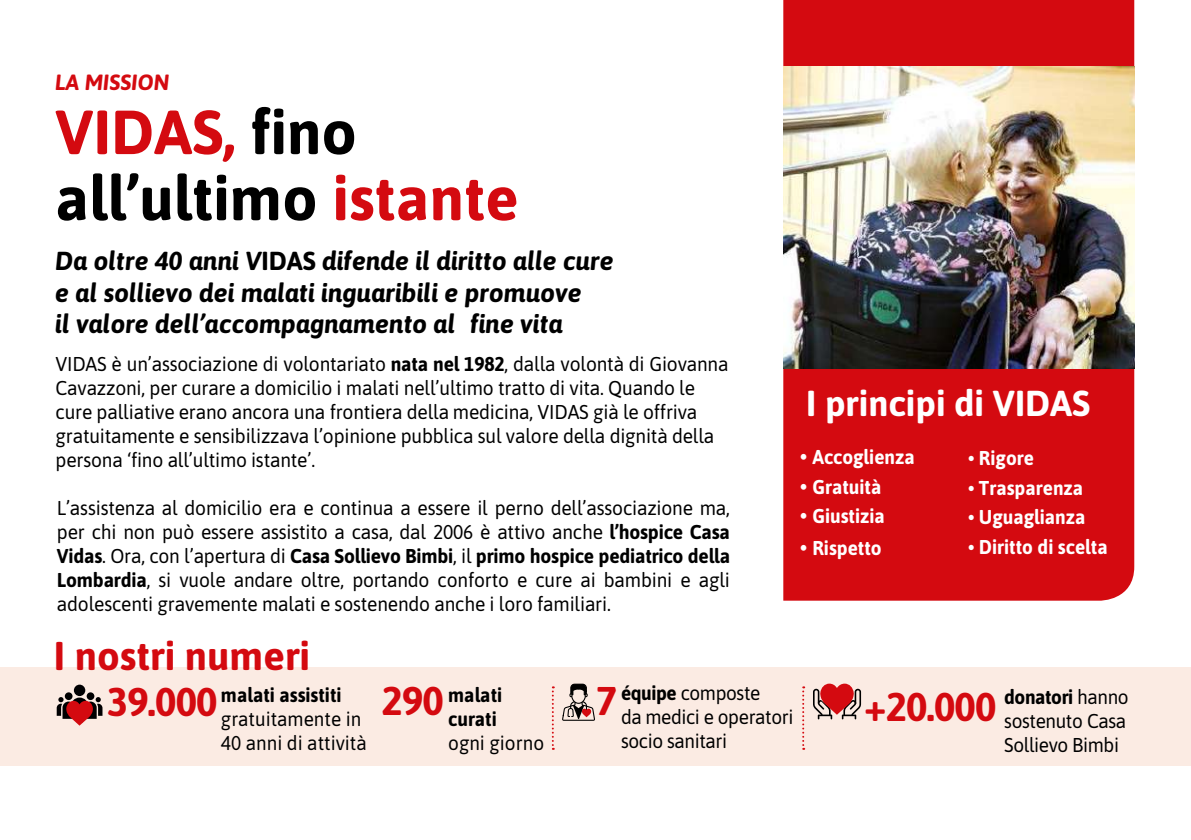
<style>
.page{position:relative;width:1191px;height:840px;background:#fff}
.page>*{position:absolute;margin:0;border:0;box-sizing:border-box;transform-origin:0 0}
.t1{font:700 62px/66px "Asap";color:#000}
.t2{font:700 40px "Asap";color:#d40a10}
.t3{font:700 36px "Asap";color:#fff}
.t4{font:italic 700 26px/31.2px "Asap";color:#000}
.t5{font:italic 700 22px "Asap";color:#d40a10}
.t6{font:20px/24px "Asap";letter-spacing:-.01em;color:#000;text-align:justify;scale:.96 1}
.t7{font:20px/24px "Asap";letter-spacing:-.01em;color:#000;scale:.95 1}
.t8{font:700 20px "Asap";color:#fff;scale:.95 1}
.t9{font:700 20px/24px "Asap";color:#000;scale:.95 1}
.s1{color:#d40a10}
.s2{font-style:inherit}
.s3{font-style:normal}
.s4{font-weight:700}
.s5{font-size:22px}
</style>
<div class="page">
<div style="left:783px;top:0;width:351px;height:600px;background:#d40a10"></div>
<div style="left:0;top:667px;width:1191px;height:98px;background:#fbebe3"></div>
<svg style="left:813px;top:683px;width:48px;height:36px"></svg>
<svg style="left:57px;top:684px;width:45px;height:41px"></svg>
<svg style="left:562px;top:683px;width:33px;height:37px"></svg>
<svg style="left:552px;top:686px;width:2px;height:63px"></svg>
<svg style="left:802px;top:686px;width:2px;height:63px"></svg>
<img style="left:783px;top:66px;width:351px;height:302px">
<p class="t5" style="left:55px;top:73px;width:116px">LA MISSION</p>
<h1 class="t1" style="left:55px;top:104px;width:465px"><span class="s1">VIDAS,</span> fino all’ultimo <span class="s1">istante</span></h1>
<h3 class="t4" style="left:55px;top:247px;width:560px">Da <span class="s2">oltre</span> 40 anni V<span class="s3">IDAS</span> difende il diritto alle cure e al sollievo dei malati inguaribili e promuove<br>il valore dell’accompagnamento al fine vita</h3>
<p class="t6" style="left:56px;top:353px;width:702px;text-align:left">VIDAS è un’associazione di volontariato <span class="s4">nata nel 1982</span>, dalla volontà di Giovanna Cavazzoni, per curare a domicilio i malati nell’ultimo tratto di vita. Quando le cure palliative erano ancora una frontiera della medicina, VIDAS già le offriva gratuitamente e sensibilizzava l’opinione pubblica sul valore della dignità della persona ‘fino all’ultimo istante’.</p>
<p class="t6" style="left:57px;top:497px;width:702px">L’assistenza al domicilio era e continua a essere il perno dell’associazione ma, per chi non può essere assistito a casa, dal 2006 è attivo anche <span class="s4">l’hospice Casa Vidas</span>. Ora, con l’apertura di <span class="s4">Casa Sollievo Bimbi</span>, il <span class="s4">primo hospice pediatrico della Lombardia</span>, si vuole andare oltre, portando conforto e cure ai bambini e agli adolescenti gravemente malati e sostenendo anche i loro familiari.</p>
<h2 class="t2" style="left:54px;top:639px;width:258px">I nostri numeri</h2>
<h3 class="t3" style="left:806px;top:388px;width:286px">I principi di VIDAS</h3>
<p class="t8" style="left:800px;top:448px;width:122px"><span class="s5">•</span> Accoglienza</p>
<p class="t8" style="left:800px;top:478px;width:87px"><span class="s5">•</span> Gratuità</p>
<p class="t8" style="left:800px;top:507px;width:90px"><span class="s5">•</span> Giustizia</p>
<p class="t8" style="left:800px;top:539px;width:87px"><span class="s5">•</span> Rispetto</p>
<p class="t8" style="left:968px;top:449px;width:71px">• Rigore</p>
<p class="t8" style="left:968px;top:479px;width:123px">• Trasparenza</p>
<p class="t8" style="left:968px;top:509px;width:125px">• Uguaglianza</p>
<p class="t8" style="left:968px;top:538px;width:149px">• Diritto di scelta</p>
<p class="t7" style="left:621px;top:682px;width:183px"><span class="s4">équipe</span> composte<br>da medici e operatori socio sanitari</p>
<p class="t7" style="left:1004px;top:685px;width:133px"><span class="s4">donatori</span> hanno sostenuto Casa<br>Sollievo Bimbi</p>
<p class="t9" style="left:221px;top:684px;width:128px">malati assistiti</p>
<p class="t7" style="left:221px;top:707px;width:155px">gratuitamente in<br>40 anni di attività</p>
<h2 class="t2" style="left:381px;top:684px;width:64px">290</h2>
<h2 class="t2" style="left:596px;top:684px;width:23px">7</h2>
<p class="t9" style="left:448px;top:684px;width:58px">malati curati</p>
<p class="t7" style="left:448px;top:732px;width:102px">ogni giorno</p>
<h2 class="t2" style="left:107px;top:685px;width:112px">39.000</h2>
<h2 class="t2" style="left:864px;top:683px;width:134px">+20.000</h2>
</div>
